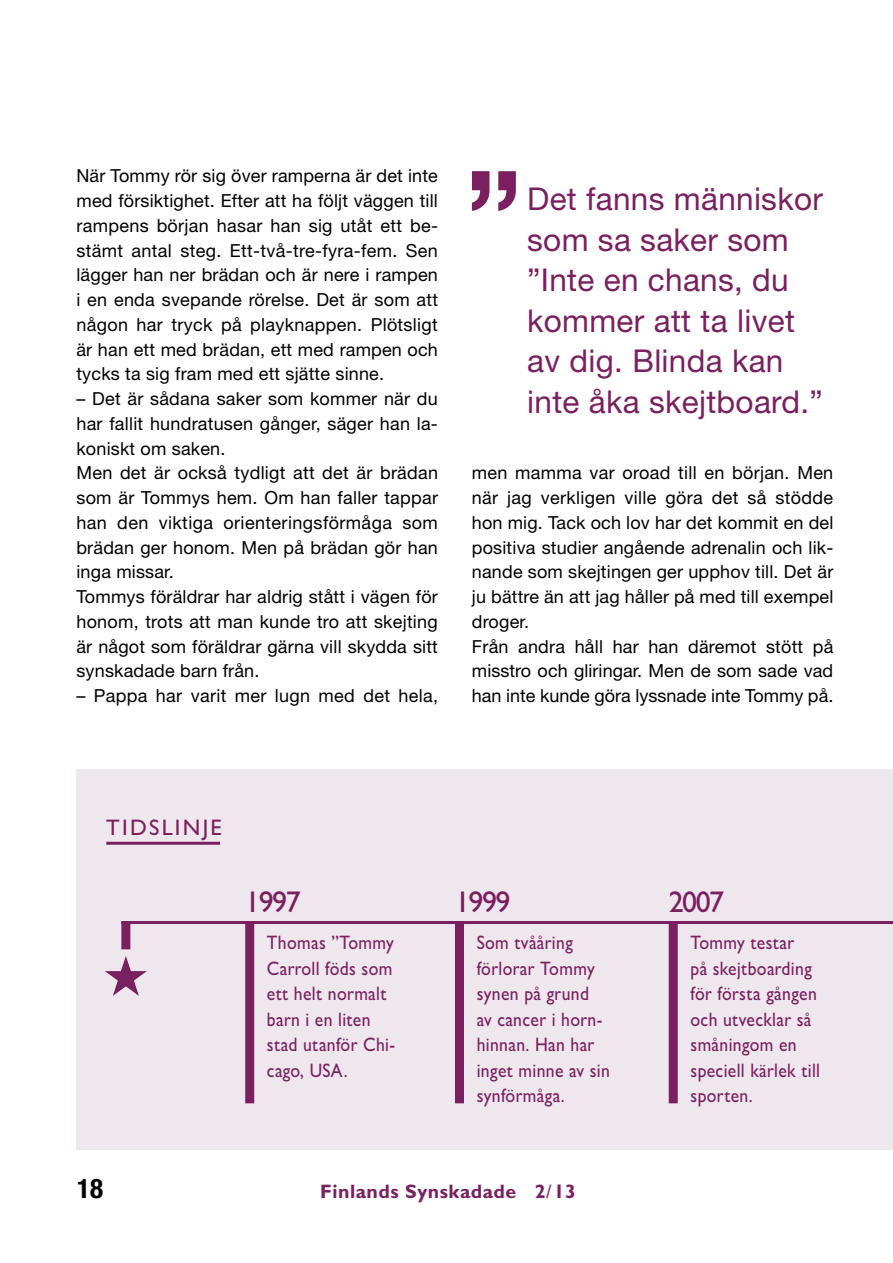
<style>
.page{position:relative;width:893px;height:1263px;background:#fff}
.page>*{position:absolute;margin:0;border:0;box-sizing:border-box;transform-origin:0 0}
.t1{font:31.5px/40.5px "Helvetica Neue LT Std";letter-spacing:.01em;color:#7a1f60}
.t2{font:500 30px "Gill Sans MT Std";letter-spacing:-.05em;color:#7a1f60}
.t3{font:700 condensed 27px "Helvetica Neue LT Std";color:#000}
.t4{font:500 22.5px "Gill Sans MT Std";letter-spacing:.1em;color:#7a1f60}
.t5{font:500 19.5px/25.5px "Gill Sans MT Std";letter-spacing:.02em;color:#7a1f60;scale:.9 1}
.t6{font:700 19.5px "Gill Sans MT Std";letter-spacing:.025em;color:#7a1f60}
.t7{font:18px/24.8px "Helvetica Neue LT Std";letter-spacing:.01em;color:#000}
.s1{font-weight:500}
</style>
<div class="page">
<svg style="left:472px;top:171px;width:44px;height:40px"></svg>
<div style="left:77px;top:769px;width:816px;height:380px;background:#efe7ee"></div>
<hr style="left:106px;top:842px;width:114px;height:3px;background:#7a1f60">
<hr style="left:121px;top:921px;width:772px;height:3px;background:#7a1f60">
<div style="left:121px;top:921px;width:9px;height:28px;background:#7a1f60"></div>
<div style="left:245px;top:921px;width:9px;height:182px;background:#7a1f60"></div>
<div style="left:455px;top:921px;width:9px;height:182px;background:#7a1f60"></div>
<div style="left:669px;top:921px;width:9px;height:182px;background:#7a1f60"></div>
<svg style="left:105px;top:956px;width:42px;height:40px"></svg>
<p class="t7" style="left:76px;top:163px;width:363px;text-align:justify">När Tommy rör sig över ramperna är det inte med försiktighet. Efter att ha följt väggen till rampens början hasar han sig utåt ett be&shy;stämt antal steg. Ett-två-tre-fyra-fem. Sen lägger han ner brädan och är nere i rampen i en enda svepande rörelse. Det är som att någon har tryck på playknappen. Plötsligt är han ett med brädan, ett med rampen och tycks ta sig fram med ett sjätte sinne.</p>
<p class="t7" style="left:76px;top:386px;width:363px">– Det är sådana saker som kommer när du har fallit hundratusen gånger, säger han la&shy;koniskt om saken.<br>Men det är också tydligt att det är brädan som är Tommys hem. Om han faller tappar han den viktiga orienteringsförmåga som brädan ger honom. Men på brädan gör han inga missar.<br>Tommys föräldrar har aldrig stått i vägen för honom, trots att man kunde tro att skejting är något som föräldrar gärna vill skydda sitt synskadade barn från.</p>
<p class="t7" style="left:76px;top:683px;width:363px">– Pappa har varit mer lugn med det hela,</p>
<h1 class="t1" style="left:527px;top:178px;width:297px">Det fanns människor som sa saker som ”Inte en chans, du kommer att ta livet av dig. Blinda kan inte åka skejtboard.”</h1>
<p class="t7" style="left:472px;top:460px;width:363px">men mamma var oroad till en början. Men när jag verkligen ville göra det så stödde hon mig. Tack och lov har det kommit en del positiva studier angående adrenalin och lik&shy;nande som skejtingen ger upphov till. Det är ju bättre än att jag håller på med till exempel droger.<br>Från andra håll har han däremot stött på misstro och gliringar. Men de som sade vad han inte kunde göra lyssnade inte Tommy på.</p>
<p class="t4" style="left:106px;top:814px;width:117px">tidslinje</p>
<h2 class="t2" style="left:245px;top:884px;width:57px">1997</h2>
<h2 class="t2" style="left:455px;top:884px;width:57px">1999</h2>
<h2 class="t2" style="left:669px;top:884px;width:57px">2007</h2>
<p class="t5" style="left:267px;top:930px;width:144px">Thomas ”Tommy<br>Carroll föds som ett helt normalt barn i en liten stad utanför Chi&shy;cago, USA.</p>
<p class="t5" style="left:477px;top:930px;width:149px">Som tvååring förlorar Tommy synen på grund<br>av cancer i horn&shy;hinnan. Han har inget minne av sin synförmåga.</p>
<p class="t5" style="left:690px;top:930px;width:146px">Tommy testar<br>på skejtboarding för första gången och utvecklar så småningom en speciell kärlek till sporten.</p>
<h3 class="t3" style="left:77px;top:1172px;width:27px">18</h3>
<p class="t6" style="left:320px;top:1180px;width:257px">Finlands Synskadade 2<span class="s1">/</span>13</p>
</div>
